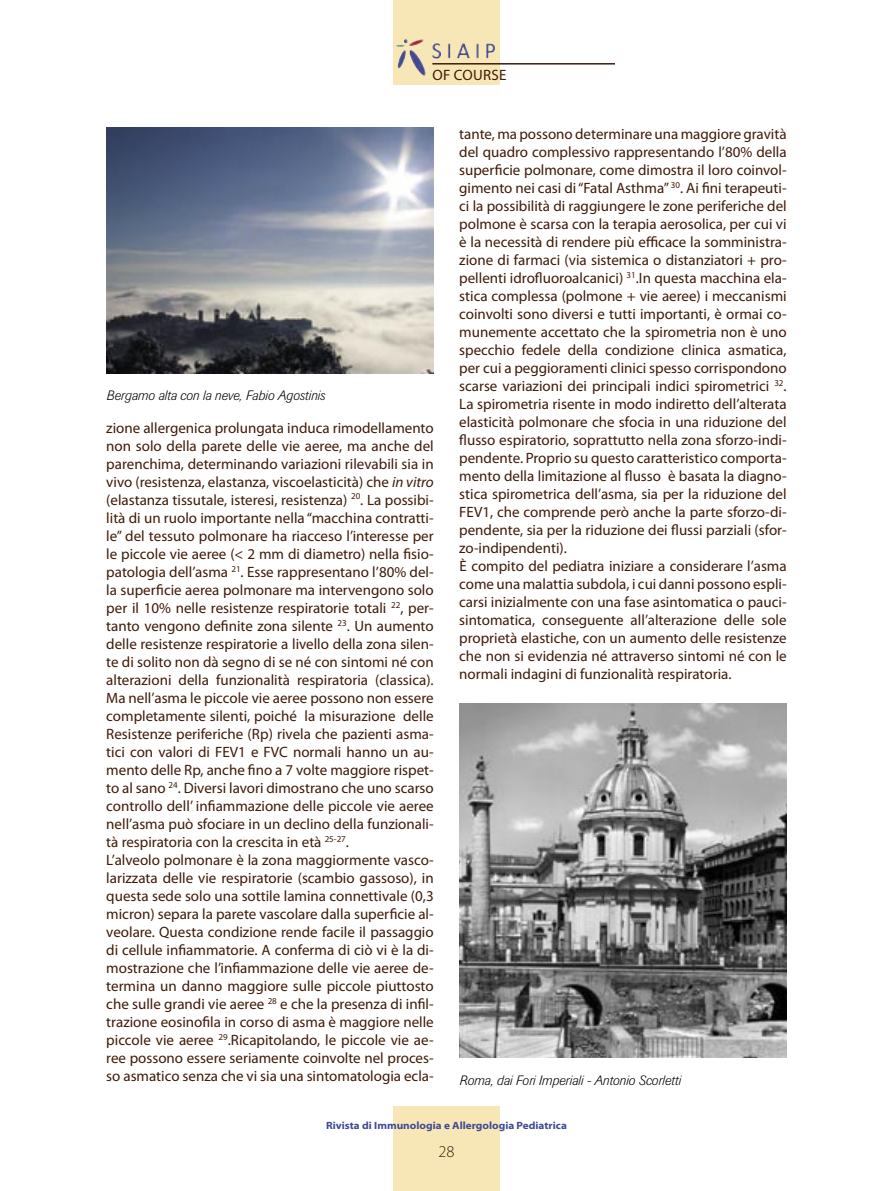
<style>
.page{position:relative;width:893px;height:1191px;background:#fff}
.page>*{position:absolute;margin:0;border:0;box-sizing:border-box;transform-origin:0 0}
.t1{font:300 16.5px "Myriad Pro";color:#3f1b09}
.t2{font:15px/18px "Myriad Pro";color:#3f1b09}
.t3{font:15px "Myriad Pro";letter-spacing:.02em;color:#3f1b09}
.t4{font:italic 300 13.5px "Imago";color:#000}
.t5{font:700 semi-expanded 10.5px "Myriad Pro";color:#404a94}
.s1{font-style:italic}
</style>
<div class="page">
<div style="left:393px;top:0;width:107px;height:85px;background:#f8e7b6"></div>
<img style="left:404px;top:39px;width:37px;height:20px">
<div style="left:393px;top:1106px;width:107px;height:85px;background:#f8e7b6"></div>
<hr style="left:432px;top:63px;width:183px;height:2px;background:#3f1b09">
<img style="left:106px;top:128px;width:327px;height:245px">
<img style="left:459px;top:703px;width:328px;height:354px">
<p class="t3" style="left:432px;top:66px;width:76px">OF COURSE</p>
<p class="t4" style="left:106px;top:388px;width:220px">Bergamo alta con la neve, Fabio Agostinis</p>
<p class="t2" style="left:106px;top:419px;width:329px">zione allergenica prolungata induca rimodellamento non solo della parete delle vie aeree, ma anche del parenchima, determinando variazioni rilevabili sia in vivo (resistenza, elastanza, viscoelasticità) che <span class="s1">in vitro </span>(elastanza tissutale, isteresi, resistenza) <sup>20</sup>. La possibi&shy;lità di un ruolo importante nella “macchina contratti&shy;le” del tessuto polmonare ha riacceso l’interesse per le piccole vie aeree (&lt; 2 mm di diametro) nella fisio&shy;patologia dell’asma <sup>21</sup>. Esse rappresentano l’80% del&shy;la superficie aerea polmonare ma intervengono solo per il 10% nelle resistenze respiratorie totali <sup>22</sup>, per&shy;tanto vengono definite zona silente <sup>23</sup>. Un aumento delle resistenze respiratorie a livello della zona silen&shy;te di solito non dà segno di se né con sintomi né con alterazioni della funzionalità respiratoria (classica).<br>Ma nell’asma le piccole vie aeree possono non essere completamente silenti, poiché la misurazione delle Resistenze periferiche (Rp) rivela che pazienti asma&shy;tici con valori di FEV1 e FVC normali hanno un au&shy;mento delle Rp, anche fino a 7 volte maggiore rispet&shy;to al sano <sup>24</sup>. Diversi lavori dimostrano che uno scarso controllo dell’ infiammazione delle piccole vie aeree nell’asma può sfociare in un declino della funzionali&shy;tà respiratoria con la crescita in età <sup>25-27</sup>.<br>L’alveolo polmonare è la zona maggiormente vasco&shy;larizzata delle vie respiratorie (scambio gassoso), in questa sede solo una sottile lamina connettivale (0,3 micron) separa la parete vascolare dalla superficie al&shy;veolare. Questa condizione rende facile il passaggio di cellule infiammatorie. A conferma di ciò vi è la di&shy;mostrazione che l’infiammazione delle vie aeree de&shy;termina un danno maggiore sulle piccole piuttosto che sulle grandi vie aeree <sup>28</sup> e che la presenza di infil&shy;trazione eosinofila in corso di asma è maggiore nelle piccole vie aeree <sup>29</sup>.Ricapitolando, le piccole vie ae&shy;ree possono essere seriamente coinvolte nel proces&shy;so asmatico senza che vi sia una sintomatologia ecla-</p>
<p class="t2" style="left:459px;top:125px;width:329px">tante, ma possono determinare una maggiore gravità del quadro complessivo rappresentando l’80% della superficie polmonare, come dimostra il loro coinvol&shy;gimento nei casi di “Fatal Asthma” <sup>30</sup>. Ai fini terapeuti&shy;ci la possibilità di raggiungere le zone periferiche del polmone è scarsa con la terapia aerosolica, per cui vi è la necessità di rendere più efficace la somministra&shy;zione di farmaci (via sistemica o distanziatori + pro&shy;pellenti idrofluoroalcanici) <sup>31</sup>.In questa macchina ela&shy;stica complessa (polmone + vie aeree) i meccanismi coinvolti sono diversi e tutti importanti, è ormai co&shy;munemente accettato che la spirometria non è uno specchio fedele della condizione clinica asmatica, per cui a peggioramenti clinici spesso corrispondono scarse variazioni dei principali indici spirometrici <sup>32</sup>.<br>La spirometria risente in modo indiretto dell’alterata elasticità polmonare che sfocia in una riduzione del flusso espiratorio, soprattutto nella zona sforzo-indi&shy;pendente. Proprio su questo caratteristico comporta&shy;mento della limitazione al flusso è basata la diagno&shy;stica spirometrica dell’asma, sia per la riduzione del FEV1, che comprende però anche la parte sforzo-di&shy;pendente, sia per la riduzione dei flussi parziali (sfor&shy;zo-indipendenti).<br>È compito del pediatra iniziare a considerare l’asma come una malattia subdola, i cui danni possono espli&shy;carsi inizialmente con una fase asintomatica o pauci&shy;sintomatica, conseguente all’alterazione delle sole proprietà elastiche, con un aumento delle resistenze che non si evidenzia né attraverso sintomi né con le normali indagini di funzionalità respiratoria.</p>
<p class="t4" style="left:459px;top:1072px;width:223px">Roma, dai Fori Imperiali - Antonio Scorletti</p>
<p class="t5" style="left:326px;top:1119px;width:242px">Rivista di Immunologia e Allergologia Pediatrica</p>
<p class="t1" style="left:438px;top:1142px;width:18px">28</p>
</div>
